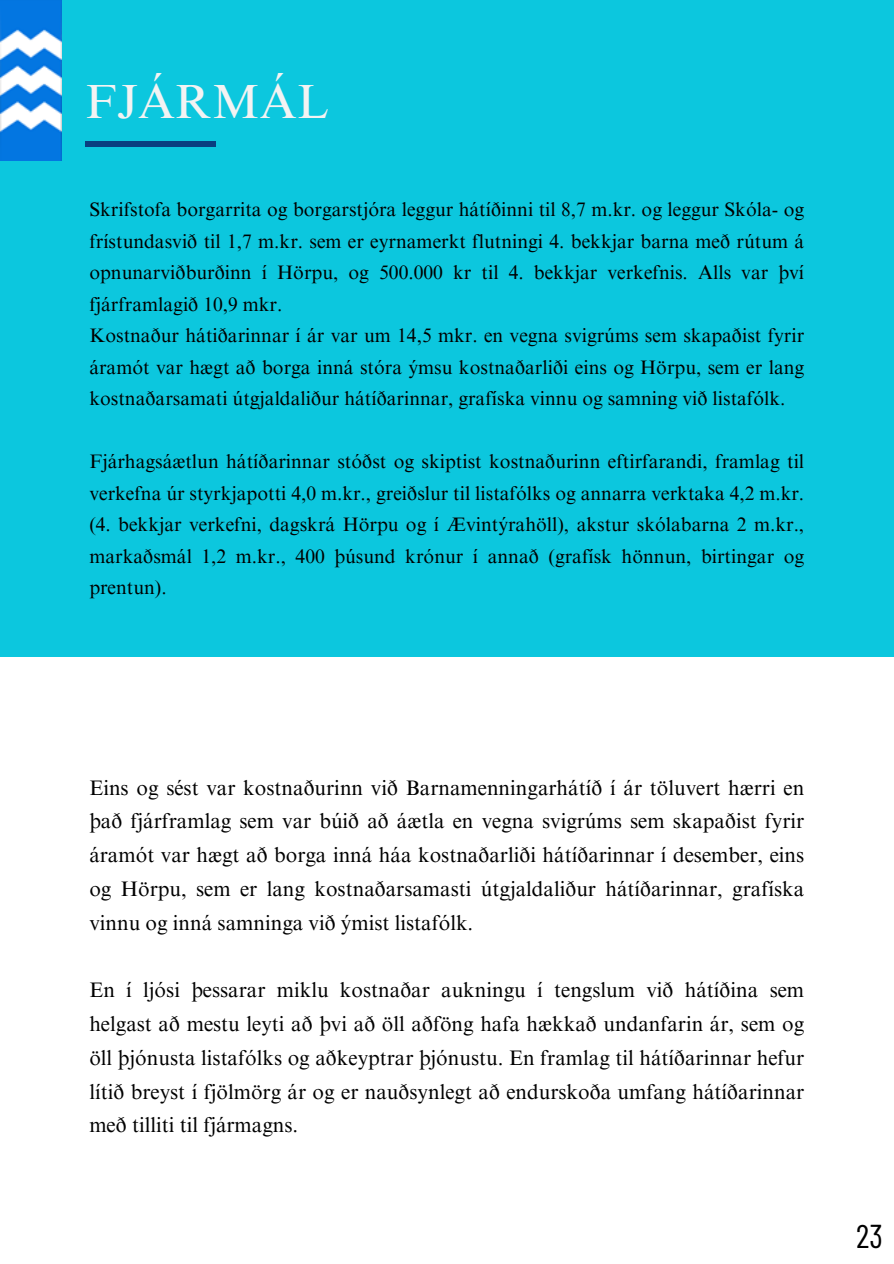
<style>
.page{position:relative;width:894px;height:1264px;background:#fff}
.page>*{position:absolute;margin:0;border:0;box-sizing:border-box;transform-origin:0 0}
.t1{font:48px "Times NRMT Pro";color:#f3f3f3}
.t2{font:33px "Barlow Condensed";color:#000}
.t3{font:21px/33.8px "Times NRMT Pro";color:#000;text-align:justify}
.t4{font:19.5px/31.5px "Times NRMT Pro";color:#000;text-align:justify}
</style>
<div class="page">
<div style="left:0;top:0;width:893px;height:1263px;background:#0cc7de"></div>
<div style="left:85px;top:142px;width:130px;height:5px;background:#093f80"></div>
<div style="left:0;top:656px;width:893px;height:607px;background:#fff"></div>
<img style="left:0;top:0;width:62px;height:161px">
<p class="t1" style="left:85px;top:83px;width:245px">FJÁRMÁL</p>
<h1 class="t4" style="left:89px;top:196px;width:716px">Skrifstofa borgarrita og borgarstjóra leggur hátíðinni til 8,7 m.kr. og leggur Skóla- og frístundasvið til 1,7 m.kr. sem er eyrnamerkt flutningi 4. bekkjar barna með rútum á opnunarviðburðinn í Hörpu, og 500.000 kr til 4. bekkjar verkefnis. Alls var því fjárframlagið 10,9 mkr.</h1>
<p class="t4" style="left:89px;top:322px;width:716px">Kostnaður hátiðarinnar í ár var um 14,5 mkr. en vegna svigrúms sem skapaðist fyrir áramót var hægt að borga inná stóra ýmsu kostnaðarliði eins og Hörpu, sem er lang kostnaðarsamati útgjaldaliður hátíðarinnar, grafíska vinnu og samning við listafólk.</p>
<p class="t4" style="left:89px;top:448px;width:716px">Fjárhagsáætlun hátíðarinnar stóðst og skiptist kostnaðurinn eftirfarandi, framlag til verkefna úr styrkjapotti 4,0 m.kr., greiðslur til listafólks og annarra verktaka 4,2 m.kr. (4. bekkjar verkefni, dagskrá Hörpu og í Ævintýrahöll), akstur skólabarna 2 m.kr., markaðsmál 1,2 m.kr., 400 þúsund krónur í annað (grafísk hönnun, birtingar og prentun).</p>
<p class="t3" style="left:89px;top:773px;width:716px">Eins og sést var kostnaðurinn við Barnamenningarhátíð í ár töluvert hærri en það fjárframlag sem var búið að áætla en vegna svigrúms sem skapaðist fyrir áramót var hægt að borga inná háa kostnaðarliði hátíðarinnar í desember, eins og Hörpu, sem er lang kostnaðarsamasti útgjaldaliður hátíðarinnar, grafíska vinnu og inná samninga við ýmist listafólk.</p>
<p class="t3" style="left:89px;top:975px;width:716px">En í ljósi þessarar miklu kostnaðar aukningu í tengslum við hátíðina sem helgast að mestu leyti að þvi að öll aðföng hafa hækkað undanfarin ár, sem og öll þjónusta listafólks og aðkeyptrar þjónustu. En framlag til hátíðarinnar hefur lítið breyst í fjölmörg ár og er nauðsynlegt að endurskoða umfang hátíðarinnar með tilliti til fjármagns.</p>
<p class="t2" style="left:856px;top:1215px;width:28px">23</p>
</div>
